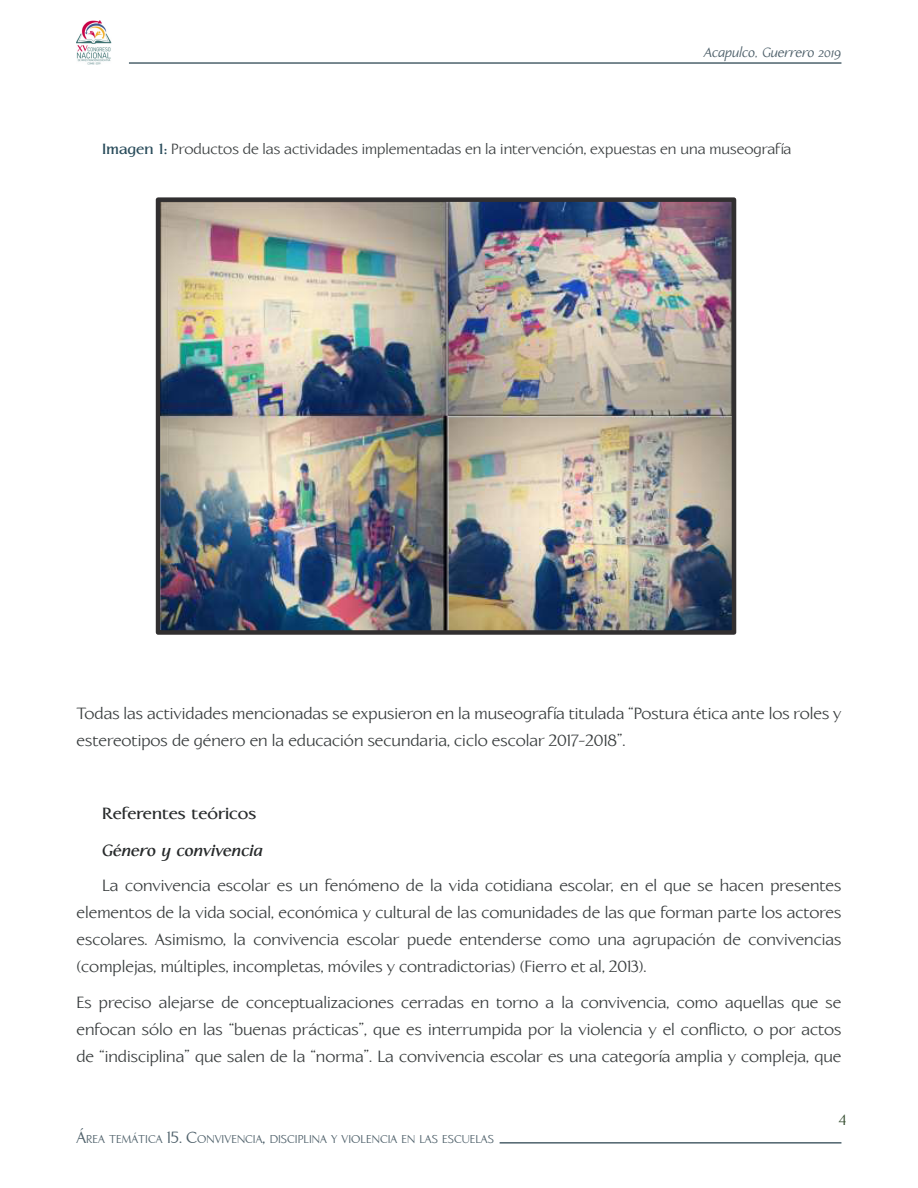
<style>
.page{position:relative;width:918px;height:1188px;background:#fff}
.page>*{position:absolute;margin:0;border:0;box-sizing:border-box;transform-origin:0 0}
.parrafo_general{font:16.5px/27px "Linotype Aperto";color:#383c3d}
.primer_parrafo{font:16.5px/27px "Linotype Aperto";color:#383c3d;text-align:justify}
.subtitulos{font:700 16.5px "Linotype Aperto";color:#272a2b}
.subtitulos-2{font:italic 700 16.5px "Linotype Aperto";color:#272a2b}
.PIES_DE_IMAGEN{font:15px "Linotype Aperto";color:#383c3d}
.t1{font:15px "Linotype Aperto";color:#314a2c}
.t2{font:italic 13.5px "Linotype Aperto";color:#4d5f69}
.t3{font:11.55px "Linotype Aperto";color:#4d5f69}
.s1{font-weight:700;color:#294c5b}
.s2{font-size:16.5px}
</style>
<div class="page">
<hr style="left:500px;top:1142px;width:341px;height:2px;background:#4d626c">
<hr style="left:129px;top:62px;width:712px;height:2px;background:#4d626c">
<img style="left:77px;top:20px;width:34px;height:45px">
<img style="left:161px;top:202px;width:570px;height:428px">
<div style="left:156px;top:197px;width:580px;height:438px;border:4px solid #312f30"></div>
<p class="t2" style="left:704px;top:44px;width:139px">Acapulco, Guerrero 2019</p>
<p class="PIES_DE_IMAGEN" style="left:102px;top:140px;width:691px"><span class="s1">Imagen 1:</span> Productos de las actividades implementadas en la intervención, expuestas en una museografía</p>
<p class="parrafo_general" style="left:77px;top:701px;width:766px">Todas las actividades mencionadas se expusieron en la museografía titulada “Postura ética ante los roles y estereotipos de género en la educación secundaria, ciclo escolar 2017-2018”.</p>
<p class="subtitulos" style="left:102px;top:804px;width:156px">Referentes teóricos</p>
<p class="subtitulos-2" style="left:102px;top:840px;width:163px">Género y convivencia</p>
<p class="primer_parrafo" style="left:77px;top:872px;width:766px;text-indent:26px">La convivencia escolar es un fenómeno de la vida cotidiana escolar, en el que se hacen presentes elementos de la vida social, económica y cultural de las comunidades de las que forman parte los actores escolares. Asimismo, la convivencia escolar puede entenderse como una agrupación de convivencias (complejas, múltiples, incompletas, móviles y contradictorias) (Fierro et al, 2013).</p>
<p class="parrafo_general" style="left:77px;top:989px;width:766px;text-align:justify">Es preciso alejarse de conceptualizaciones cerradas en torno a la convivencia, como aquellas que se enfocan sólo en las “buenas prácticas”, que es interrumpida por la violencia y el conflicto, o por actos de “indisciplina” que salen de la “norma”. La convivencia escolar es una categoría amplia y compleja, que</p>
<p class="t3" style="left:77px;top:1132px;width:419px"><span class="s2">Á</span>REA TEMÁTICA <span class="s2">15. C</span>ONVIVENCIA<span class="s2">,</span> DISCIPLINA Y VIOLENCIA EN LAS ESCUELAS</p>
<p class="t1" style="left:839px;top:1111px;width:9px">4</p>
</div>
